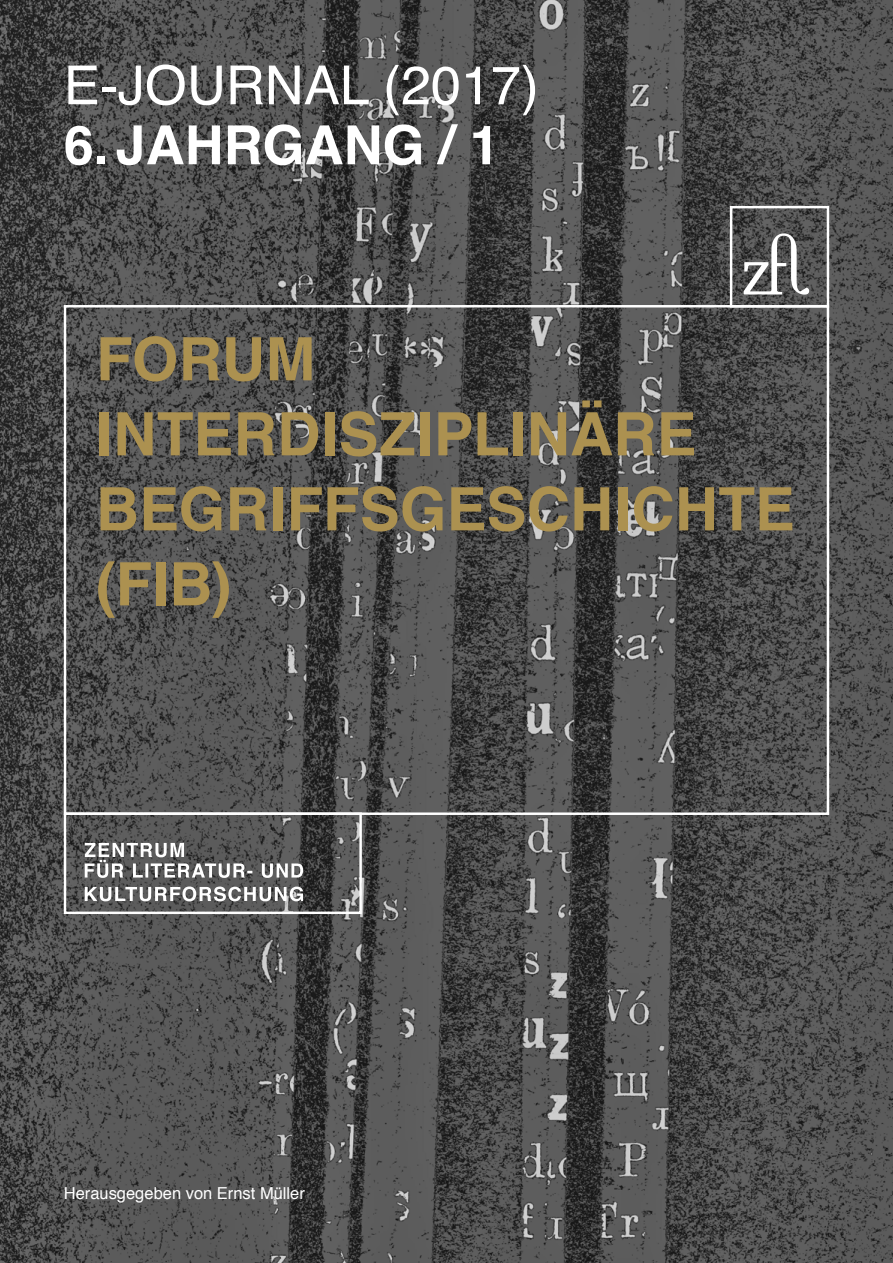
<style>
.page{position:relative;width:893px;height:1263px;background:#fff}
.page>*{position:absolute;margin:0;border:0;box-sizing:border-box;transform-origin:0 0}
.t1{font:700 60px/75px "Helvetica LT Pro";letter-spacing:.005em;color:#ac9150}
.t2{font:54px "Helvetica";color:#fff}
.t3{font:700 54px "Helvetica";color:#fff}
.t4{font:16.5px "Helvetica";color:#fff}
</style>
<div class="page">
<img style="left:0;top:0;width:893px;height:1263px">
<svg style="left:85px;top:886px;width:218px;height:15px"></svg>
<svg style="left:85px;top:843px;width:218px;height:35px"></svg>
<div style="left:64px;top:812px;width:298px;height:102px;border:2px solid #fff"></div>
<svg style="left:744px;top:233px;width:65px;height:62px"></svg>
<div style="left:730px;top:206px;width:99px;height:101px;border:2px solid #fff"></div>
<p class="t2" style="left:64px;top:65px;width:477px">E-JOURNAL (2017)</p>
<p class="t3" style="left:64px;top:114px;width:437px">6. JAHRGANG / 1</p>
<p class="t1" style="left:96px;top:322px;width:701px">FORUM<br>INTERDISZIPLINÄRE<br>BEGRIFFS GESCHICHTE (FIB)</p>
<p class="t4" style="left:64px;top:1187px;width:243px">Herausgegeben von Ernst Müller</p>
</div>
